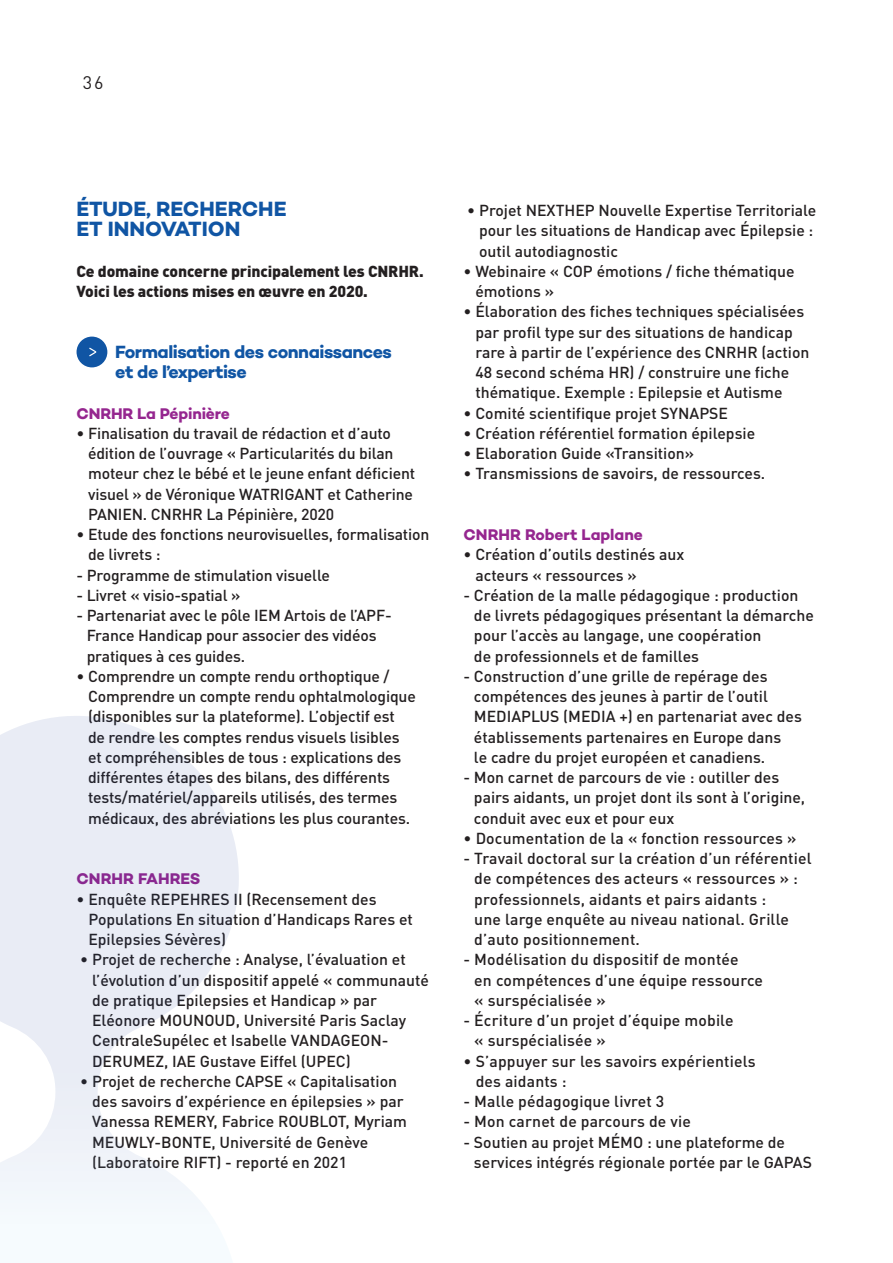
<style>
.page{position:relative;width:893px;height:1263px;background:#fff}
.page>*{position:absolute;margin:0;border:0;box-sizing:border-box;transform-origin:0 0}
.texte_courant{font:700 21px/20.2px "Campton";color:#1055a4}
.texte_courant-2{font:700 18px/20.2px "Campton";letter-spacing:-.03em;color:#1055a4}
.t1{font:18px "DIN Pro";color:#231f20}
.texte_courant-3{font:500 15.75px/20.2px "DIN Pro";color:#231f20}
.texte_courant-4{font:900 15.75px/20.2px "DIN Pro";letter-spacing:-.01em;color:#231f20}
.texte_courant-5{font:700 15.75px "Campton";letter-spacing:-.01em;color:#95268f}
</style>
<div class="page">
<div style="left:77px;top:337px;width:30px;height:30px;background:#1055a4;border-radius:50%"></div>
<svg style="left:89px;top:348px;width:7px;height:8px"></svg>
<svg style="left:0;top:716px;width:239px;height:496px"></svg>
<p class="t1" style="left:83px;top:69px;width:22px">36</p>
<p class="texte_courant" style="left:77px;top:198px;width:211px">ÉTUDE, RECHERCHE<br>ET INNOVATION</p>
<p class="texte_courant-4" style="left:77px;top:259px;width:349px">Ce domaine concerne principalement les CNRHR.<br>Voici les actions mises en œuvre en 2020.</p>
<p class="texte_courant-2" style="left:115px;top:341px;width:278px">Formalisation des connaissances et de l’expertise</p>
<p class="texte_courant-5" style="left:77px;top:403px;width:155px">CNRHR La Pépinière</p>
<p class="texte_courant-3" style="left:88px;top:421px;width:329px;text-indent:-12px">• Finalisation du travail de rédaction et d’auto édition de l’ouvrage « Particularités du bilan moteur chez le bébé et le jeune enfant déficient visuel » de Véronique WATRIGANT et Catherine PANIEN. CNRHR La Pépinière, 2020</p>
<p class="texte_courant-3" style="left:88px;top:522px;width:343px;text-indent:-12px">• Etude des fonctions neurovisuelles, formalisation de livrets :</p>
<p class="texte_courant-3" style="left:77px;top:563px;width:255px">- Programme de stimulation visuelle</p>
<p class="texte_courant-3" style="left:77px;top:583px;width:165px">- Livret « visio-spatial »</p>
<p class="texte_courant-3" style="left:87px;top:603px;width:307px;text-indent:-10px">- Partenariat avec le pôle IEM Artois de l’APF-<br>France Handicap pour associer des vidéos pratiques à ces guides.</p>
<p class="texte_courant-3" style="left:88px;top:664px;width:329px;text-indent:-12px">• Comprendre un compte rendu orthoptique / Comprendre un compte rendu ophtalmologique (disponibles sur la plateforme). L’objectif est de rendre les comptes rendus visuels lisibles et compréhensibles de tous : explications des différentes étapes des bilans, des différents tests/matériel/appareils utilisés, des termes médicaux, des abréviations les plus courantes.</p>
<p class="texte_courant-5" style="left:77px;top:869px;width:126px">CNRHR FAHRES</p>
<p class="texte_courant-3" style="left:88px;top:887px;width:326px;text-indent:-12px">• Enquête REPEHRES II (Recensement des<br>Populations En situation d’Handicaps Rares et<br>Epilepsies Sévères)</p>
<p class="texte_courant-3" style="left:92px;top:948px;width:338px;text-indent:-12px">• Projet de recherche : Analyse, l’évaluation et l’évolution d’un dispositif appelé « communauté de pratique Epilepsies et Handicap » par Eléonore MOUNOUD, Université Paris Saclay CentraleSupélec et Isabelle VANDAGEON-DERUMEZ, IAE Gustave Eiffel (UPEC)</p>
<p class="texte_courant-3" style="left:92px;top:1069px;width:316px;text-indent:-12px">• Projet de recherche CAPSE « Capitalisation des savoirs d’expérience en épilepsies » par Vanessa REMERY, Fabrice ROUBLOT, Myriam MEUWLY-BONTE, Université de Genève (Laboratoire RIFT) - reporté en 2021</p>
<p class="texte_courant-3" style="left:479px;top:198px;width:339px;text-indent:-12px">• Projet NEXTHEP Nouvelle Expertise Territoriale pour les situations de Handicap avec Épilepsie : outil autodiagnostic</p>
<p class="texte_courant-3" style="left:475px;top:259px;width:321px;text-indent:-12px">• Webinaire « COP émotions / fiche thématique émotions »</p>
<p class="texte_courant-3" style="left:475px;top:300px;width:336px;text-indent:-12px">• Élaboration des fiches techniques spécialisées par profil type sur des situations de handicap rare à partir de l’expérience des CNRHR (action 48 second schéma HR) / construire une fiche thématique. Exemple : Epilepsie et Autisme</p>
<p class="texte_courant-3" style="left:463px;top:401px;width:266px">• Comité scientifique projet SYNAPSE</p>
<p class="texte_courant-3" style="left:463px;top:421px;width:293px">• Création référentiel formation épilepsie</p>
<p class="texte_courant-3" style="left:463px;top:441px;width:232px">• Elaboration Guide «Transition»</p>
<p class="texte_courant-3" style="left:463px;top:462px;width:303px">• Transmissions de savoirs, de ressources.</p>
<p class="texte_courant-5" style="left:463px;top:525px;width:181px">CNRHR Robert Laplane</p>
<p class="texte_courant-3" style="left:475px;top:543px;width:211px;text-indent:-12px">• Création d’outils destinés aux acteurs « ressources »</p>
<p class="texte_courant-3" style="left:474px;top:583px;width:341px;text-indent:-10px">- Création de la malle pédagogique : production de livrets pédagogiques présentant la démarche pour l’accès au langage, une coopération<br>de professionnels et de familles</p>
<p class="texte_courant-3" style="left:474px;top:664px;width:329px;text-indent:-10px">- Construction d’une grille de repérage des compétences des jeunes à partir de l’outil MEDIAPLUS (MEDIA +) en partenariat avec des établissements partenaires en Europe dans<br>le cadre du projet européen et canadiens.</p>
<p class="texte_courant-3" style="left:474px;top:765px;width:333px;text-indent:-10px">- Mon carnet de parcours de vie : outiller des pairs aidants, un projet dont ils sont à l’origine, conduit avec eux et pour eux</p>
<p class="texte_courant-3" style="left:463px;top:826px;width:335px">• Documentation de la « fonction ressources »</p>
<p class="texte_courant-3" style="left:474px;top:846px;width:339px;text-indent:-11px">- Travail doctoral sur la création d’un référentiel de compétences des acteurs « ressources » : professionnels, aidants et pairs aidants :<br>une large enquête au niveau national. Grille d’auto positionnement.</p>
<p class="texte_courant-3" style="left:474px;top:948px;width:290px;text-indent:-11px">- Modélisation du dispositif de montée<br>en compétences d’une équipe ressource « surspécialisée »</p>
<p class="texte_courant-3" style="left:474px;top:1008px;width:261px;text-indent:-11px">- Écriture d’un projet d’équipe mobile « surspécialisée »</p>
<p class="texte_courant-3" style="left:476px;top:1049px;width:282px;text-indent:-12px">• S’appuyer sur les savoirs expérientiels des aidants :</p>
<p class="texte_courant-3" style="left:463px;top:1089px;width:202px">- Malle pédagogique livret 3</p>
<p class="texte_courant-3" style="left:463px;top:1110px;width:229px">- Mon carnet de parcours de vie</p>
<p class="texte_courant-3" style="left:474px;top:1130px;width:340px;text-indent:-10px">- Soutien au projet MÉMO : une plateforme de services intégrés régionale portée par le GAPAS</p>
</div>
